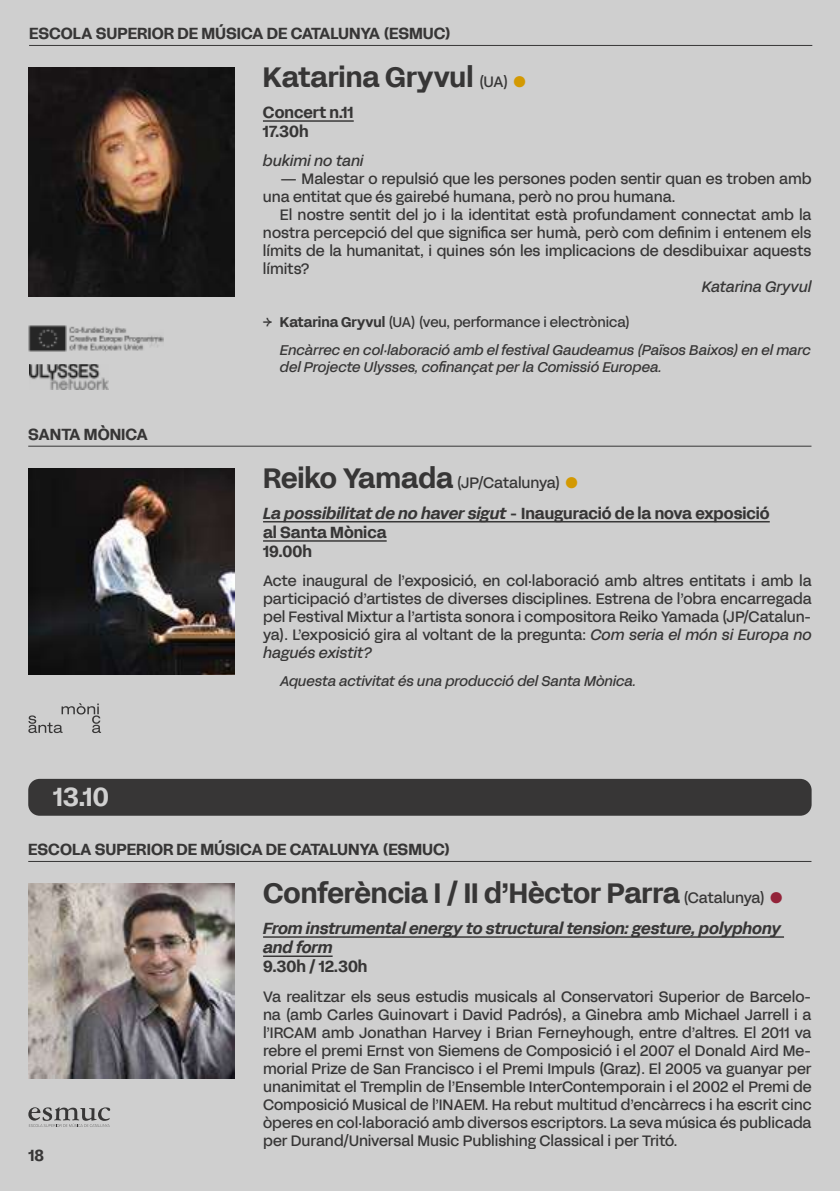
<style>
.page{position:relative;width:840px;height:1191px;background:#fff}
.page>*{position:absolute;margin:0;border:0;box-sizing:border-box;transform-origin:0 0}
.t1{font:28px "FFF Acid Grotesk Bold TRIAL";color:#373636}
.t2{font:26px "FFF Acid Grotesk Bold TRIAL";color:#d0d0d0}
.t3{font:16px/19.2px "FFF Acid Grotesk Bold TRIAL";color:#373636}
.t4{font:16px/19.2px "FFF Acid Grotesk Bold Italic TRIAL";letter-spacing:-.005em;color:#373636}
.t5{font:15px/18px "FFF Acid Grotesk Regular TRIAL";color:#373636;text-align:justify}
.t6{font:15px "FFF Acid Grotesk Regular Italic TRIAL";letter-spacing:-.01em;color:#373636}
.t7{font:14px/16.8px "FFF Acid Grotesk Regular Italic TRIAL";letter-spacing:-.005em;color:#373636}
.t8{font:14px "FFF Acid Grotesk Regular TRIAL";color:#373636}
.s1{font-family:"FFF Acid Grotesk Regular TRIAL";font-size:15px}
.s2{font-family:"Arial";font-size:26px;color:#d39902}
.s3{font-family:"FFF Acid Grotesk Bold TRIAL"}
.s4{font-family:"FFF Acid Grotesk Bold TRIAL";font-size:28px}
.s5{font-family:"FFF Acid Grotesk Bold Italic TRIAL"}
.s6{font-family:"FFF Acid Grotesk Regular Italic TRIAL"}
.s7{font-family:"Arial";font-size:26px;color:#932339}
</style>
<div class="page">
<div style="left:0;top:0;width:839px;height:1191px;background:#cfcfcf"></div>
<img style="left:28px;top:883px;width:206px;height:195px">
<hr style="left:263px;top:936px;width:520px;height:1px;background:#373636">
<hr style="left:263px;top:955px;width:69px;height:2px;background:#373636">
<hr style="left:28px;top:861px;width:783px;height:1px;background:#373636">
<div style="left:28px;top:779px;width:783px;height:36px;background:#373636;border-radius:11px"></div>
<svg style="left:28px;top:1107px;width:82px;height:20px"></svg>
<svg style="left:28px;top:703px;width:73px;height:30px"></svg>
<hr style="left:263px;top:521px;width:506px;height:1px;background:#373636">
<hr style="left:263px;top:540px;width:123px;height:1px;background:#373636">
<hr style="left:28px;top:446px;width:783px;height:1px;background:#373636">
<img style="left:28px;top:468px;width:206px;height:207px">
<hr style="left:263px;top:120px;width:90px;height:2px;background:#373636">
<img style="left:28px;top:68px;width:206px;height:228px">
<img style="left:30px;top:364px;width:78px;height:25px">
<img style="left:28px;top:325px;width:135px;height:26px">
<hr style="left:29px;top:45px;width:782px;height:1px;background:#373636">
<p class="t3" style="left:29px;top:23px;width:423px">ESCOLA SUPERIOR DE MÚSICA DE CATALUNYA (ESMUC)</p>
<p class="t3" style="left:28px;top:423px;width:121px">SANTA MÒNICA</p>
<h2 class="t2" style="left:53px;top:775px;width:57px">13.10</h2>
<h1 class="t1" style="left:263px;top:55px;width:266px">Katarina Gryvul <span class="s1">(UA)</span> <span class="s2">●</span></h1>
<p class="t3" style="left:263px;top:101px;width:92px">Concert n.11<br>17.30h</p>
<p class="t6" style="left:263px;top:149px;width:102px">bukimi no tani</p>
<p class="t5" style="left:263px;top:168px;width:549px;text-indent:17px">— Malestar o repulsió que les persones poden sentir quan es troben amb una entitat que és gairebé humana, però no prou humana.</p>
<p class="t5" style="left:263px;top:204px;width:549px;text-indent:17px">El nostre sentit del jo i la identitat està profundament connectat amb la nostra percepció del que significa ser humà, però com definim i entenem els límits de la humanitat, i quines són les implicacions de desdibuixar aquests límits?</p>
<p class="t6" style="left:701px;top:275px;width:111px">Katarina Gryvul</p>
<p class="t8" style="left:263px;top:311px;width:368px">→ <span class="s3">Katarina Gryvul</span> (UA) (veu, performance i electrònica)</p>
<p class="t7" style="left:280px;top:340px;width:532px">Encàrrec en col·laboració amb el festival Gaudeamus (Països Baixos) en el marc del Projecte Ulysses, cofinançat per la Comissió Europea.</p>
<p class="t5" style="left:263px;top:472px;width:318px"><span class="s4">Reiko Yamada</span> (JP/Catalunya) <span class="s2">●</span></p>
<p class="t3" style="left:263px;top:502px;width:508px"><span class="s5">La possibilitat de no haver sigut</span> - Inauguració de la nova exposició al Santa Mònica<br>19.00h</p>
<p class="t5" style="left:263px;top:570px;width:550px">Acte inaugural de l’exposició, en col·laboració amb altres entitats i amb la participació d’artistes de diverses disciplines. Estrena de l’obra encarregada pel Festival Mixtur a l’artista sonora i compositora Reiko Yamada (JP/Catalun&shy;ya). L’exposició gira al voltant de la pregunta: <span class="s6">Com seria el món si Europa no</span></p>
<p class="t6" style="left:263px;top:641px;width:110px">hagués existit?</p>
<p class="t7" style="left:280px;top:671px;width:357px">Aquesta activitat és una producció del Santa Mònica.</p>
<p class="t3" style="left:28px;top:838px;width:423px">ESCOLA SUPERIOR DE MÚSICA DE CATALUNYA (ESMUC)</p>
<p class="t3" style="left:28px;top:1144px;width:17px">18</p>
<h1 class="t1" style="left:263px;top:870px;width:522px">Conferència I / II d’Hèctor Parra <span class="s1">(Catalunya)</span> <span class="s7">●</span></h1>
<p class="t4" style="left:263px;top:917px;width:519px">From instrumental energy to structural tension: gesture, polyphony and form</p>
<p class="t3" style="left:263px;top:955px;width:106px">9.30h / 12.30h</p>
<p class="t5" style="left:263px;top:985px;width:549px">Va realitzar els seus estudis musicals al Conservatori Superior de Barcelo&shy;na (amb Carles Guinovart i David Padrós), a Ginebra amb Michael Jarrell i a l’IRCAM amb Jonathan Harvey i Brian Ferneyhough, entre d’altres. El 2011 va rebre el premi Ernst von Siemens de Composició i el 2007 el Donald Aird Me&shy;morial Prize de San Francisco i el Premi Impuls (Graz). El 2005 va guanyar per unanimitat el Tremplin de l’Ensemble InterContemporain i el 2002 el Premi de Composició Musical de l’INAEM. Ha rebut multitud d’encàrrecs i ha escrit cinc òperes en col·laboració amb diversos escriptors. La seva música és publicada per Durand/Universal Music Publishing Classical i per Tritó.</p>
</div>
